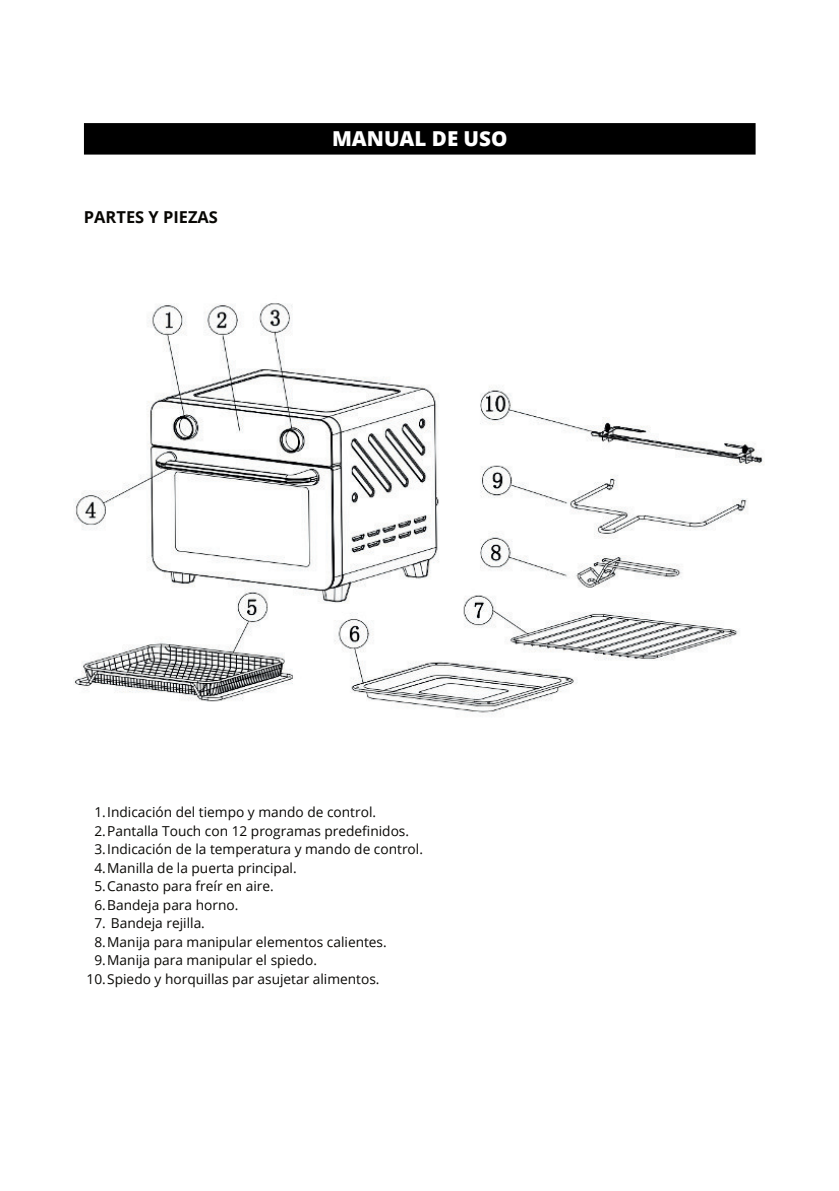
<style>
.page{position:relative;width:839px;height:1191px;background:#fff}
.page>*{position:absolute;margin:0;border:0;box-sizing:border-box;transform-origin:0 0}
.t1{font:800 20.6px "Open Sans";color:#fff}
.t2{font:700 16.4px "Open Sans";color:#080704}
.t3{font:13.8px/18.6px "Open Sans";color:#080704}
</style>
<div class="page">
<div style="left:84px;top:123px;width:671px;height:32px;background:#000"></div>
<img style="left:73px;top:303px;width:691px;height:411px">
<p class="t2" style="left:84px;top:206px;width:135px">PARTES Y PIEZAS</p>
<h1 class="t1" style="left:332px;top:123px;width:177px">MANUAL DE USO</h1>
<p class="t3" style="left:94px;top:803px;width:330px">1.Indicación del tiempo y mando de control.<br>2.Pantalla Touch con 12 programas predefinidos.<br>3.Indicación de la temperatura y mando de control.<br>4.Manilla de la puerta principal.<br>5.Canasto para freír en aire.<br>6.Bandeja para horno.</p>
<p class="t3" style="left:94px;top:914px;width:112px">7. Bandeja rejilla.</p>
<p class="t3" style="left:94px;top:932px;width:294px">8.Manija para manipular elementos calientes.</p>
<p class="t3" style="left:94px;top:951px;width:224px">9.Manija para manipular el spiedo.</p>
<p class="t3" style="left:87px;top:969px;width:294px">10.Spiedo y horquillas par asujetar alimentos.</p>
</div>
